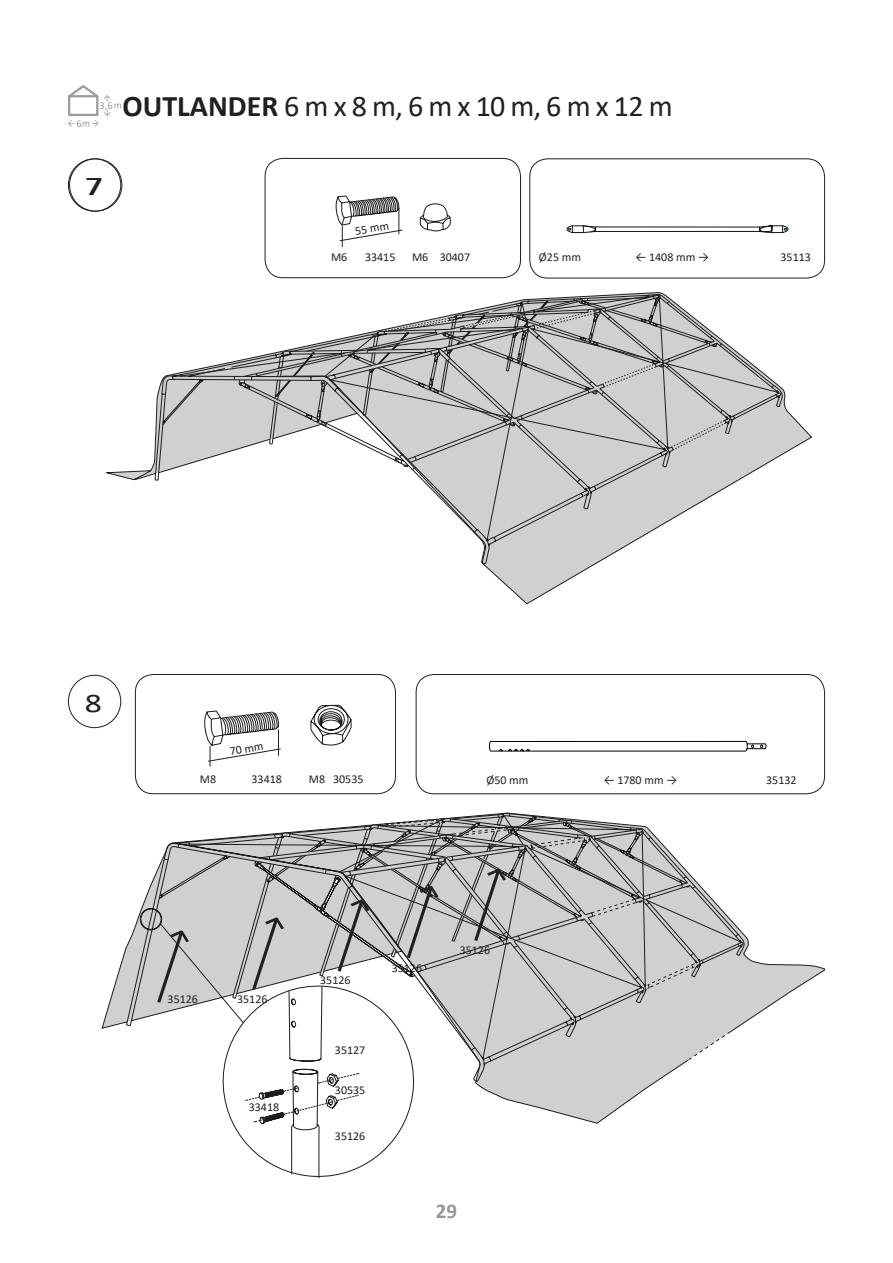
<style>
.page{position:relative;width:893px;height:1263px;background:#fff}
.page>*{position:absolute;margin:0;border:0;box-sizing:border-box;transform-origin:0 0}
.t1{font:30px "Calibri";color:#231f20}
.t2{font:27px "Calibri";color:#231f20;scale:1.25 1}
.t3{font:700 21px "Calibri";color:#939598}
.t4{font:12px "Calibri";color:#231f20}
.t5{font:10.5px "Calibri";color:#9c9c9c}
.s1{font-weight:700}
</style>
<div class="page">
<svg style="left:68px;top:85px;width:53px;height:42px"></svg>
<svg style="left:102px;top:935px;width:723px;height:94px"></svg>
<svg style="left:126px;top:912px;width:14px;height:117px"></svg>
<svg style="left:469px;top:813px;width:273px;height:219px"></svg>
<svg style="left:106px;top:292px;width:706px;height:312px"></svg>
<svg style="left:155px;top:294px;width:628px;height:272px"></svg>
<svg style="left:182px;top:295px;width:598px;height:251px"></svg>
<svg style="left:234px;top:296px;width:492px;height:187px"></svg>
<div style="left:68px;top:675px;width:53px;height:53px;border:1px solid #231f20;border-radius:50%"></div>
<svg style="left:140px;top:816px;width:591px;height:363px"></svg>
<svg style="left:204px;top:710px;width:77px;height:56px"></svg>
<svg style="left:310px;top:704px;width:42px;height:42px"></svg>
<div style="left:416px;top:674px;width:409px;height:120px;border:1px solid #231f20;border-radius:18px"></div>
<div style="left:135px;top:674px;width:261px;height:120px;border:1px solid #231f20;border-radius:18px"></div>
<svg style="left:489px;top:741px;width:278px;height:11px"></svg>
<div style="left:68px;top:158px;width:53px;height:54px;border:1px solid #231f20;border-radius:50%"></div>
<div style="left:529px;top:158px;width:296px;height:120px;border:1px solid #231f20;border-radius:18px"></div>
<svg style="left:566px;top:225px;width:223px;height:8px"></svg>
<svg style="left:419px;top:203px;width:32px;height:29px"></svg>
<svg style="left:335px;top:195px;width:68px;height:52px"></svg>
<div style="left:265px;top:158px;width:256px;height:120px;border:1px solid #231f20;border-radius:18px"></div>
<p class="t5" style="left:76px;top:116px;width:7px">6</p>
<p class="t5" style="left:100px;top:98px;width:15px">3,6</p>
<h1 class="t1" style="left:122px;top:85px;width:552px"><span class="s1">OUTLANDER</span> 6 m x 8 m, 6 m x 10 m, 6 m x 12 m</h1>
<h2 class="t2" style="left:85px;top:167px;width:15px">7</h2>
<p class="t4" style="left:354px;top:223px;width:36px;rotate:-10deg">55 mm</p>
<p class="t4" style="left:331px;top:248px;width:18px">M6</p>
<p class="t4" style="left:365px;top:248px;width:32px">33415</p>
<p class="t4" style="left:412px;top:248px;width:60px">M6 30407</p>
<p class="t4" style="left:539px;top:248px;width:44px">Ø25 mm</p>
<p class="t4" style="left:636px;top:248px;width:75px">← 1408 mm →</p>
<p class="t4" style="left:780px;top:248px;width:32px">35113</p>
<h2 class="t2" style="left:85px;top:684px;width:15px">8</h2>
<p class="t4" style="left:228px;top:743px;width:36px;rotate:-10deg">70 mm</p>
<p class="t4" style="left:200px;top:770px;width:18px">M8</p>
<p class="t4" style="left:251px;top:770px;width:32px">33418</p>
<p class="t4" style="left:309px;top:770px;width:56px">M8 30535</p>
<p class="t4" style="left:486px;top:772px;width:44px">Ø50 mm</p>
<p class="t4" style="left:604px;top:772px;width:75px">← 1780 mm →</p>
<p class="t4" style="left:766px;top:772px;width:32px">35132</p>
<p class="t4" style="left:168px;top:990px;width:32px">35126</p>
<p class="t4" style="left:237px;top:990px;width:32px">35126</p>
<p class="t4" style="left:249px;top:1099px;width:32px">33418</p>
<p class="t4" style="left:320px;top:972px;width:32px">35126</p>
<p class="t4" style="left:335px;top:1042px;width:32px">35127</p>
<p class="t4" style="left:335px;top:1082px;width:32px">30535</p>
<p class="t4" style="left:335px;top:1128px;width:32px">35126</p>
<p class="t4" style="left:392px;top:959px;width:32px">35126</p>
<p class="t4" style="left:460px;top:941px;width:32px">35126</p>
<h3 class="t3" style="left:436px;top:1196px;width:23px">29</h3>
</div>
